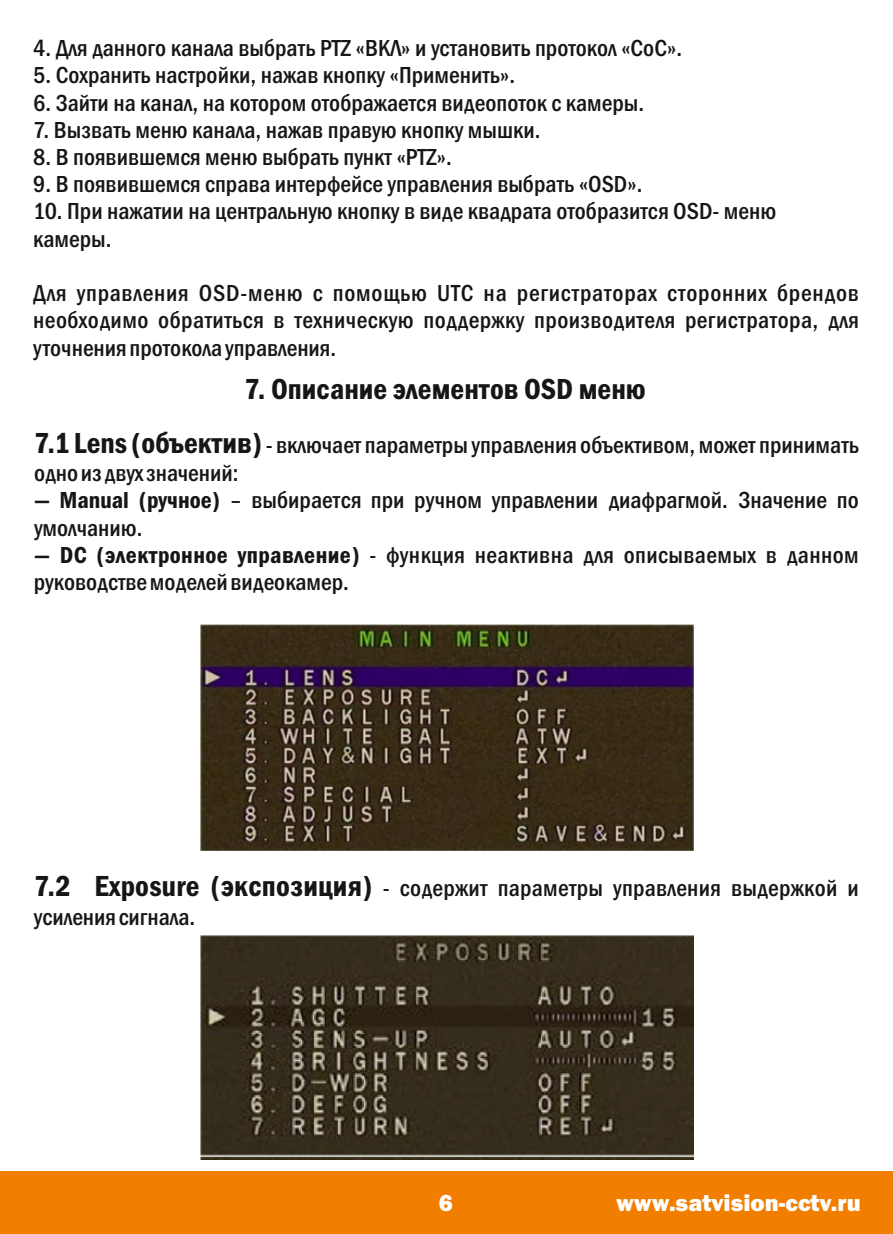
<style>
.page{position:relative;width:893px;height:1234px;background:#fff}
.page>*{position:absolute;margin:0;border:0;box-sizing:border-box;transform-origin:0 0}
.t1{font:600 condensed 30px "Franklin Gothic";color:#151616}
.t2{font:500 condensed 24px/27.3px "Franklin Gothic";color:#151616}
.t3{font:800 24px "Franklin Gothic";color:#fff}
.s1{font-weight:600;font-size:30px}
.s2{font-weight:600}
</style>
<div class="page">
<div style="left:0;top:1170px;width:893px;height:63px;background:#f27e00"></div>
<img style="left:200px;top:623px;width:493px;height:227px">
<img style="left:200px;top:934px;width:493px;height:225px">
<p class="t2" style="left:33px;top:36px;width:650px">4. Для данного канала выбрать PTZ «ВКЛ» и установить протокол «CoС».</p>
<p class="t2" style="left:33px;top:63px;width:483px">5. Сохранить настройки, нажав кнопку «Применить».</p>
<p class="t2" style="left:33px;top:118px;width:509px">7. Вызвать меню канала, нажав правую кнопку мышки.</p>
<p class="t2" style="left:33px;top:91px;width:612px">6. Зайти на канал, на котором отображается видеопоток с камеры.</p>
<p class="t2" style="left:33px;top:145px;width:420px">8. В появившемся меню выбрать пункт «PTZ».</p>
<p class="t2" style="left:33px;top:172px;width:611px">9. В появившемся справа интерфейсе управления выбрать «OSD».</p>
<p class="t2" style="left:33px;top:200px;width:745px">10. При нажатии на центральную кнопку в виде квадрата отобразится OSD- меню камеры.</p>
<p class="t2" style="left:33px;top:281px;width:827px;text-align:justify">Для управления OSD-меню с помощью UTC на регистраторах сторонних брендов необходимо обратиться в техническую поддержку производителя регистратора, для уточнения протокола управления.</p>
<p class="t1" style="left:244px;top:377px;width:403px">7. Описание элементов OSD меню</p>
<p class="t2" style="left:34px;top:432px;width:826px;line-height:28.5px"><span class="s1">7.1 Lens (объектив)</span>- включает параметры управления объективом, может принимать одно из двух значений:</p>
<p class="t2" style="left:34px;top:488px;width:826px"><span class="s2">— Manual (ручное)</span> – выбирается при ручном управлении диафрагмой. Значение по умолчанию.</p>
<p class="t2" style="left:34px;top:543px;width:826px"><span class="s2">— DC (электронное управление)</span> - функция неактивна для описываемых в данном руководстве моделей видеокамер.</p>
<p class="t2" style="left:34px;top:875px;width:826px;line-height:28.5px"><span class="s1">7.2 Exposure (экспозиция)</span> - содержит параметры управления выдержкой и усиления сигнала.</p>
<p class="t3" style="left:439px;top:1193px;width:16px">6</p>
<p class="t3" style="left:616px;top:1193px;width:246px">www.satvision-cctv.ru</p>
</div>
